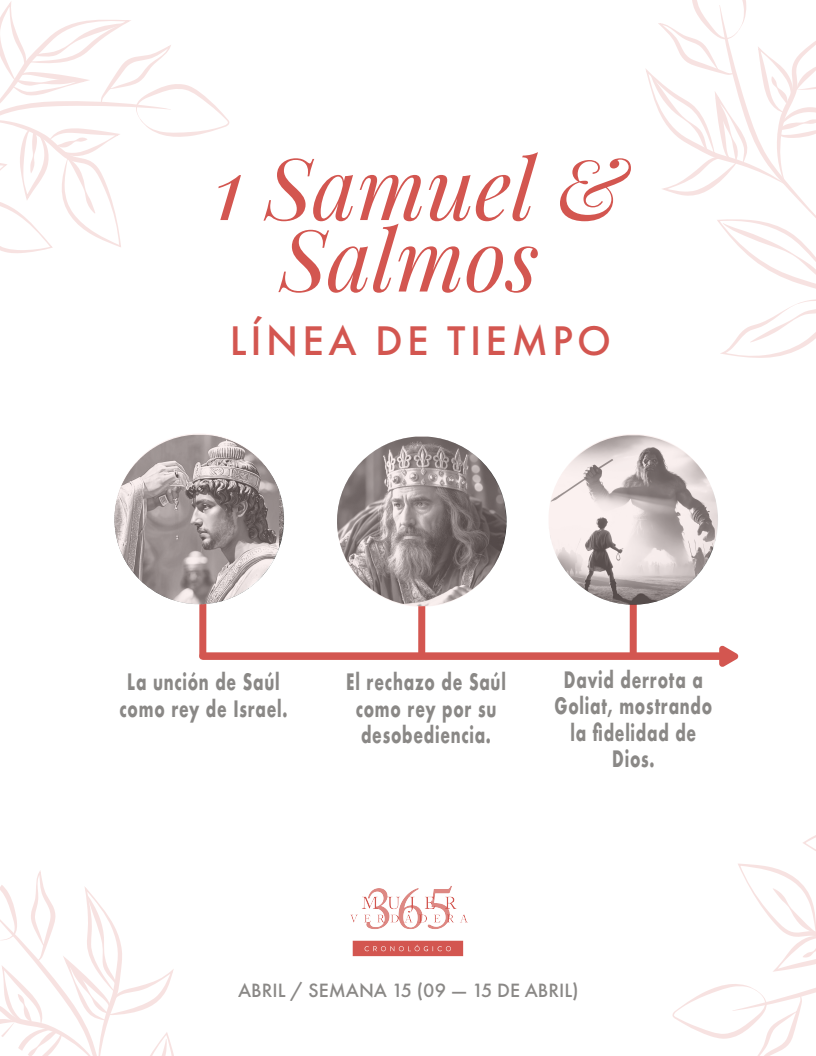
<style>
.page{position:relative;width:816px;height:1056px;background:#fff}
.page>*{position:absolute;margin:0;border:0;box-sizing:border-box;transform-origin:0 0}
.t1{font:italic 85.5px/71.5px "Playfair Display";color:#d35650;text-align:center}
.t2{font:500 43px "Futura PT";letter-spacing:.1em;color:#d35650}
.t3{font:700 22px/26.4px "Futura";letter-spacing:.05em;color:#8a8886;text-align:center;scale:.68 1}
.t4{font:500 20px "Futura PT";color:#8a8886}
</style>
<div class="page">
<div style="left:203px;top:652px;width:516px;height:8px;background:#d35650"></div>
<div style="left:418px;top:458px;width:7px;height:198px;background:#d35650"></div>
<svg style="left:719px;top:645px;width:19px;height:22px"></svg>
<svg style="left:646px;top:0;width:170px;height:358px"></svg>
<svg style="left:0;top:2px;width:230px;height:251px"></svg>
<svg style="left:672px;top:835px;width:144px;height:221px"></svg>
<svg style="left:0;top:870px;width:174px;height:186px"></svg>
<img style="left:350px;top:886px;width:118px;height:71px">
<svg style="left:337px;top:436px;width:169px;height:171px"></svg>
<div style="left:199px;top:457px;width:8px;height:197px;background:#d35650"></div>
<svg style="left:114px;top:434px;width:170px;height:170px"></svg>
<div style="left:630px;top:457px;width:7px;height:197px;background:#d35650"></div>
<svg style="left:549px;top:434px;width:169px;height:171px"></svg>
<h1 class="t1" style="left:214px;top:150px;width:414px">1 Samuel &amp;<br>Salmos</h1>
<h2 class="t2" style="left:229px;top:315px;width:383px">LÍNEA DE TIEMPO</h2>
<p class="t3" style="left:120px;top:669px;width:249px">La unción de Saúl como rey de Israel.</p>
<p class="t3" style="left:555px;top:666px;width:233px">David derrota a<br>Goliat, mostrando la fidelidad de<br>Dios.</p>
<p class="t3" style="left:346px;top:669px;width:236px">El rechazo de Saúl como rey por su desobediencia.</p>
<p class="t4" style="left:238px;top:978px;width:342px">ABRIL / SEMANA 15 (09 — 15 DE ABRIL)</p>
</div>
